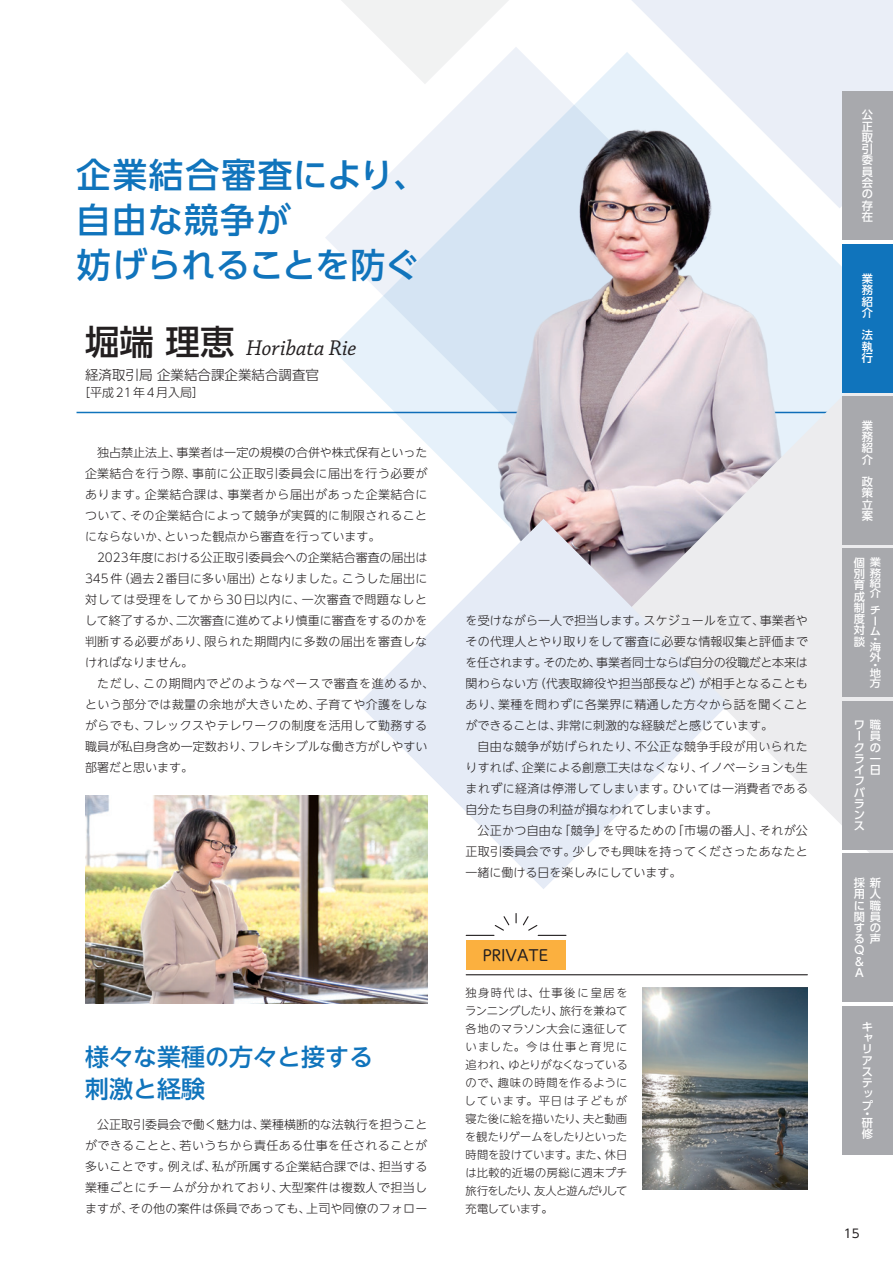
<style>
.page{position:relative;width:893px;height:1263px;background:#fff}
.page>*{position:absolute;margin:0;border:0;box-sizing:border-box;transform-origin:0 0}
.t1{font:500 34.5px/45px "UD Shin Go Pro";letter-spacing:.035em;color:#1074bc}
.t2{font:500 24px/31.5px "UD Shin Go NT Pro";color:#1074bc}
.t3{font:italic 22.5px "Chaparral Pro";letter-spacing:-.005em;color:#231f20}
.t4{font:15px "UD Shin M Go Pro";color:#231f20}
.t5{font:300 13.5px "UD Shin Go Pro";color:#231f20}
.t6{font:300 12px/21px "UD Shin Go NT Pro";letter-spacing:.02em;color:#231f20;text-align:justify}
.t7{font:300 12px "UD Shin Go Pro";letter-spacing:.06em;color:#231f20}
.t8{font:12px "UD Shin Go Pro";color:#231f20}
.t9{font:300 11.25px/18px "UD Shin M Go Pro";letter-spacing:-.015em;color:#231f20;text-align:justify}
.t10{font:500 11.25px/11.2px "UD Shin Go Pro";color:#fff;text-align:justify}
.t11{font:500 10.35px/10.4px "UD Shin Go Pro";color:#fff;scale:1.09 1}
.s1{font-family:"UD Shin Go Pro";font-weight:500;font-style:normal;font-size:34.5px}
.s2{font-size:10.35px}
</style>
<div class="page">
<hr style="left:77px;top:412px;width:816px;height:1px;background:#1074bc">
<svg style="left:632px;top:0;width:261px;height:208px;background:#ebeff7"></svg>
<svg style="left:325px;top:47px;width:382px;height:380px"></svg>
<svg style="left:325px;top:0;width:268px;height:84px"></svg>
<img style="left:410px;top:120px;width:429px;height:399px">
<svg style="left:627px;top:345px;width:266px;height:508px;background:#e7e5e9"></svg>
<svg style="left:359px;top:519px;width:370px;height:370px;fill:#e5ebf6"></svg>
<img style="left:85px;top:795px;width:342px;height:208px">
<img style="left:642px;top:987px;width:166px;height:202px">
<div style="left:466px;top:940px;width:99px;height:30px;background:#fbb03f"></div>
<svg style="left:465px;top:913px;width:102px;height:23px"></svg>
<hr style="left:466px;top:974px;width:341px;height:1px;background:#231f20">
<div style="left:842px;top:91px;width:51px;height:149px;background:#a8a9ad"></div>
<div style="left:842px;top:244px;width:51px;height:149px;background:#1074bc"></div>
<div style="left:842px;top:396px;width:51px;height:149px;background:#a8a9ad"></div>
<div style="left:842px;top:549px;width:51px;height:148px;background:#a8a9ad"></div>
<div style="left:842px;top:701px;width:51px;height:149px;background:#a8a9ad"></div>
<div style="left:842px;top:853px;width:51px;height:149px;background:#a8a9ad"></div>
<div style="left:842px;top:1006px;width:51px;height:148px;background:#a8a9ad"></div>
<h1 class="t1" style="left:76px;top:151px;width:353px">企業結合審査により、自由な競争が<br>妨げられることを防ぐ</h1>
<h3 class="t3" style="left:85px;top:335px;width:273px"><span class="s1">堀端 理恵</span> Horibata Rie</h3>
<p class="t5" style="left:85px;top:364px;width:235px">経済取引局企業結合課企業結合調査官</p>
<p class="t7" style="left:78px;top:382px;width:127px">［平成21年4月入局］</p>
<p class="t6" style="left:85px;top:442px;width:344px;text-indent:12px">独占禁止法上、事業者は一定の規模の合併や株式保有といった企業結合を行う際、事前に公正取引委員会に届出を行う必要があります。企業結合課は、事業者から届出があった企業結合について、その企業結合によって競争が実質的に制限されることにならないか、といった観点から審査を行っています。</p>
<p class="t6" style="left:85px;top:547px;width:344px;text-indent:12px">2023年度における公正取引委員会への企業結合審査の届出は345件（過去2番目に多い届出）となりました。こうした届出に対しては受理をしてから30日以内に、一次審査で問題なしとして終了するか、二次審査に進めてより慎重に審査をするのかを判断する必要があり、限られた期間内に多数の届出を審査しなければなりません。</p>
<p class="t6" style="left:85px;top:673px;width:351px;text-align:left;text-indent:12px">ただし、この期間内でどのようなペースで審査を進めるか、という部分では裁量の余地が大きいため、子育てや介護をしながらでも、フレックスやテレワークの制度を活用して勤務する職員が私自身含め一定数おり、フレキシブルな働き方がしやすい部署だと思います。</p>
<h2 class="t2" style="left:85px;top:1041px;width:289px">様々な業種の方々と接する刺激と経験</h2>
<p class="t6" style="left:85px;top:1114px;width:344px;text-indent:12px">公正取引委員会で働く魅力は、業種横断的な法執行を担うことができることと、若いうちから責任ある仕事を任されることが多いことです。例えば、私が所属する企業結合課では、担当する業種ごとにチームが分かれており、大型案件は複数人で担当しますが、その他の案件は係員であっても、上司や同僚のフォロー</p>
<p class="t6" style="left:466px;top:610px;width:344px">を受けながら一人で担当します。スケジュールを立て、事業者やその代理人とやり取りをして審査に必要な情報収集と評価までを任されます。そのため、事業者同士ならば自分の役職だと本来は関わらない方（代表取締役や担当部長など）が相手となることもあり、業種を問わずに各業界に精通した方々から話を聞くことができることは、非常に刺激的な経験だと感じています。</p>
<p class="t6" style="left:466px;top:736px;width:344px;text-indent:12px">自由な競争が妨げられたり、不公正な競争手段が用いられたりすれば、企業による創意工夫はなくなり、イノベーションも生まれずに経済は停滞してしまいます。ひいては一消費者である自分たち自身の利益が損なわれてしまいます。</p>
<p class="t6" style="left:466px;top:820px;width:344px;text-indent:12px">公正かつ自由な「競争」を守るための「市場の番人」、それが公正取引委員会です。少しでも興味を持ってくださったあなたと一緒に働ける日を楽しみにしています。</p>
<p class="t4" style="left:483px;top:943px;width:67px">PRIVATE</p>
<p class="t9" style="left:464px;top:983px;width:165px">独身時代は、仕事後に皇居をランニングしたり、旅行を兼ねて各地のマラソン大会に遠征していました。今は仕事と育児に追われ、ゆとりがなくなっているので、趣味の時間を作るようにしています。平日は子どもが寝た後に絵を描いたり、夫と動画を観たりゲームをしたりといった時間を設けています。また、休日は比較的近場の房総に週末プチ旅行をしたり、友人と遊んだりして充電しています。</p>
<p class="t10" style="left:862px;top:109px;width:13px">公正取引委員会の存在</p>
<p class="t10" style="left:862px;top:273px;width:13px">業務紹介</p>
<p class="t10" style="left:862px;top:329px;width:13px">法執行</p>
<p class="t10" style="left:862px;top:420px;width:13px">業務紹介</p>
<p class="t10" style="left:862px;top:476px;width:13px">政策立案</p>
<p class="t11" style="left:870px;top:557px;width:12px;text-align:justify">業務紹介</p>
<p class="t11" style="left:870px;top:605px;width:11px">チー</p>
<p class="t11" style="left:870px;top:635px;width:12px;line-height:7.8px">・海</p>
<p class="t11" style="left:870px;top:653px;width:12px;line-height:7.8px">外・地</p>
<p class="t11" style="left:870px;top:677px;width:12px">方</p>
<p class="t10" style="left:854px;top:557px;width:28px;text-align:left">個<br>別<br>育<br>成<br>制<br>度<br>対<span class="s2">ム</span>談</p>
<p class="t10" style="left:854px;top:719px;width:13px;text-align:left">ワークライフバランス</p>
<p class="t10" style="left:870px;top:719px;width:13px">職員の一日</p>
<p class="t10" style="left:854px;top:877px;width:28px;text-align:left">採新用<br>に<br>関<br>す<br>る<br>Ｑ<br>＆<br>Ａ</p>
<p class="t10" style="left:870px;top:888px;width:13px">人職員の声</p>
<p class="t10" style="left:862px;top:1021px;width:13px;text-align:left">キャリアステップ</p>
<p class="t10" style="left:862px;top:1109px;width:12px;line-height:8.4px">・研</p>
<p class="t10" style="left:862px;top:1127px;width:13px">修</p>
<p class="t8" style="left:844px;top:1223px;width:17px">15</p>
</div>
